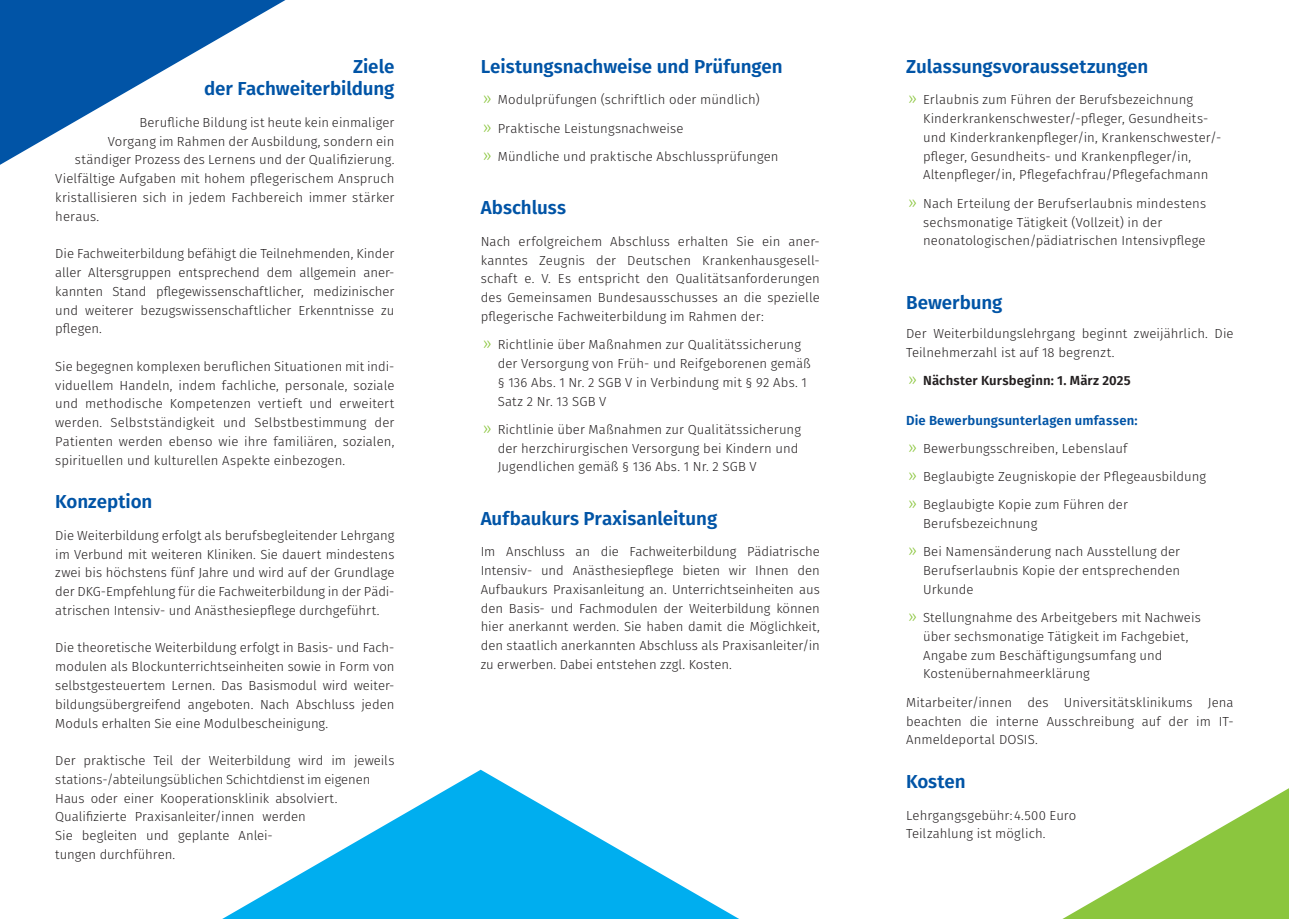
<style>
.page{position:relative;width:1289px;height:919px;background:#fff}
.page>*{position:absolute;margin:0;border:0;box-sizing:border-box;transform-origin:0 0}
.H1_Kopie{font:600 18.75px/22.5px "Fira Sans";letter-spacing:-.005em;color:#0154a6;text-align:right}
.Fliesstext{font:600 18.75px "Fira Sans";letter-spacing:-.005em;color:#0154a6}
.Aufzaehlung_01{font:600 18.75px "Fira Sans";color:#0154a6}
.Fliesstext-2{font:300 13.2px/18.8px "Fira Sans";letter-spacing:.005em;color:#231f20;text-align:justify}
.H2_Kopie{font:600 13.2px "Fira Sans";letter-spacing:.01em;color:#0154a6}
.t1{font:600 13.2px "Fira Sans";letter-spacing:.01em;color:#231f20}
.s1{font-size:16.5px;color:#8bc63e}
.s2{font-weight:300;font-size:16.5px;color:#8bc63e}
</style>
<div class="page">
<svg style="left:0;top:0;width:285px;height:165px"></svg>
<svg style="left:1064px;top:788px;width:224px;height:130px"></svg>
<svg style="left:224px;top:769px;width:514px;height:149px"></svg>
<p class="H1_Kopie" style="left:204px;top:54px;width:192px">Ziele<br>der Fachweiterbildung</p>
<p class="Fliesstext-2" style="left:139px;top:113px;width:256px">Berufliche Bildung ist heute kein einmaliger</p>
<p class="Fliesstext-2" style="left:108px;top:132px;width:288px">Vorgang im Rahmen der Ausbildung, sondern ein</p>
<p class="Fliesstext-2" style="left:75px;top:150px;width:321px">ständiger Prozess des Lernens und der Qualifizierung.</p>
<p class="Fliesstext-2" style="left:55px;top:169px;width:341px">Vielfältige Aufgaben mit hohem pflegerischem Anspruch</p>
<p class="Fliesstext-2" style="left:55px;top:188px;width:340px">kristallisieren sich in jedem Fachbereich immer stärker</p>
<p class="Fliesstext-2" style="left:55px;top:207px;width:46px">heraus.</p>
<p class="Fliesstext-2" style="left:55px;top:244px;width:341px">Die Fachweiterbildung befähigt die Teilnehmenden, Kinder aller Altersgruppen entsprechend dem allgemein aner&shy;kannten Stand pflegewissenschaftlicher, medizinischer und weiterer bezugswissenschaftlicher Erkenntnisse zu pflegen.</p>
<p class="Fliesstext-2" style="left:55px;top:357px;width:341px">Sie begegnen komplexen beruflichen Situationen mit indi&shy;viduellem Handeln, indem fachliche, personale, soziale und methodische Kompetenzen vertieft und erweitert werden. Selbstständigkeit und Selbstbestimmung der Patienten werden ebenso wie ihre familiären, sozialen, spirituellen und kulturellen Aspekte einbezogen.</p>
<p class="H1_Kopie" style="left:55px;top:489px;width:99px">Konzeption</p>
<p class="Fliesstext-2" style="left:55px;top:526px;width:341px">Die Weiterbildung erfolgt als berufsbegleitender Lehrgang im Verbund mit weiteren Kliniken. Sie dauert mindestens zwei bis höchstens fünf Jahre und wird auf der Grundlage der DKG-Empfehlung für die Fachweiterbildung in der Pädi&shy;atrischen Intensiv- und Anästhesiepflege durchgeführt.</p>
<p class="Fliesstext-2" style="left:55px;top:638px;width:341px">Die theoretische Weiterbildung erfolgt in Basis- und Fach&shy;modulen als Blockunterrichtseinheiten sowie in Form von selbstgesteuertem Lernen. Das Basismodul wird weiter&shy;bildungsübergreifend angeboten. Nach Abschluss jeden Moduls erhalten Sie eine Modulbescheinigung.</p>
<p class="Fliesstext-2" style="left:55px;top:751px;width:340px;text-align:left">Der praktische Teil der Weiterbildung wird im jeweils stations-/abteilungsüblichen Schichtdienst im eigenen Haus oder einer Kooperationsklinik absolviert.<br>Qualifizierte Praxisanleiter/innen werden<br>Sie begleiten und geplante Anlei-<br>tungen durchführen.</p>
<p class="Fliesstext" style="left:480px;top:51px;width:303px">Leistungsnachweise und Prüfungen</p>
<p class="Fliesstext-2" style="left:483px;top:90px;width:278px"><span class="s1">»</span> Modulprüfungen (schriftlich oder mündlich)</p>
<p class="Fliesstext-2" style="left:483px;top:119px;width:202px"><span class="s1">»</span> Praktische Leistungsnachweise</p>
<p class="Fliesstext-2" style="left:483px;top:147px;width:297px"><span class="s1">»</span> Mündliche und praktische Abschlussprüfungen</p>
<p class="H1_Kopie" style="left:480px;top:195px;width:87px">Abschluss</p>
<p class="Fliesstext-2" style="left:480px;top:232px;width:341px">Nach erfolgreichem Abschluss erhalten Sie ein aner&shy;kanntes Zeugnis der Deutschen Krankenhausgesell&shy;schaft e. V. Es entspricht den Qualitätsanforderungen des Gemeinsamen Bundesausschusses an die spezielle pflegerische Fachweiterbildung im Rahmen der:</p>
<p class="Fliesstext-2" style="left:497px;top:335px;width:314px;text-align:left;text-indent:-15px"><span class="s1">»</span> Richtlinie über Maßnahmen zur Qualitätssicherung der Versorgung von Früh- und Reifgeborenen gemäß § 136 Abs. 1 Nr. 2 SGB V in Verbindung mit § 92 Abs. 1<br>Satz 2 Nr. 13 SGB V</p>
<p class="Fliesstext-2" style="left:497px;top:420px;width:305px;text-align:left;text-indent:-15px"><span class="s1">»</span> Richtlinie über Maßnahmen zur Qualitätssicherung der herzchirurgischen Versorgung bei Kindern und<br>Jugendlichen gemäß § 136 Abs. 1 Nr. 2 SGB V</p>
<p class="H1_Kopie" style="left:480px;top:506px;width:238px">Aufbaukurs Praxisanleitung</p>
<p class="Fliesstext-2" style="left:480px;top:542px;width:341px">Im Anschluss an die Fachweiterbildung Pädiatrische Intensiv- und Anästhesiepflege bieten wir Ihnen den Aufbaukurs Praxisanleitung an. Unterrichtseinheiten aus den Basis- und Fachmodulen der Weiterbildung können hier anerkannt werden. Sie haben damit die Möglichkeit, den staatlich anerkannten Abschluss als Praxisanleiter/in zu erwerben. Dabei entstehen zzgl. Kosten.</p>
<p class="H1_Kopie" style="left:906px;top:54px;width:243px">Zulassungsvoraussetzungen</p>
<p class="Fliesstext-2" style="left:923px;top:90px;width:300px;text-align:left;text-indent:-15px"><span class="s1">»</span> Erlaubnis zum Führen der Berufsbezeichnung Kinderkrankenschwester/-pfleger, Gesundheits&shy;und Kinderkrankenpfleger/in, Krankenschwester/- pfleger, Gesundheits- und Krankenpfleger/in, Altenpfleger/in, Pflegefachfrau/Pflegefachmann</p>
<p class="Fliesstext-2" style="left:923px;top:194px;width:284px;text-align:left;text-indent:-15px"><span class="s1">»</span> Nach Erteilung der Berufserlaubnis mindestens sechsmonatige Tätigkeit (Vollzeit) in der neonatologischen/pädiatrischen Intensivpflege</p>
<p class="Aufzaehlung_01" style="left:906px;top:287px;width:98px">Bewerbung</p>
<p class="Fliesstext-2" style="left:906px;top:324px;width:329px">Der Weiterbildungslehrgang beginnt zweijährlich. Die<br>Teilnehmerzahl ist auf 18 begrenzt.</p>
<p class="t1" style="left:908px;top:369px;width:224px"><span class="s2">»</span> Nächster Kursbeginn: 1. März 2025</p>
<p class="H2_Kopie" style="left:906px;top:410px;width:233px">Die Bewerbungsunterlagen umfassen:</p>
<p class="Fliesstext-2" style="left:908px;top:438px;width:221px"><span class="s1">»</span> Bewerbungsschreiben, Lebenslauf</p>
<p class="Fliesstext-2" style="left:908px;top:466px;width:299px"><span class="s1">»</span> Beglaubigte Zeugniskopie der Pflegeausbildung</p>
<p class="Fliesstext-2" style="left:923px;top:495px;width:206px;text-indent:-15px"><span class="s1">»</span> Beglaubigte Kopie zum Führen der<br>Berufsbezeichnung</p>
<p class="Fliesstext-2" style="left:923px;top:542px;width:258px;text-indent:-15px"><span class="s1">»</span> Bei Namensänderung nach Ausstellung der Berufserlaubnis Kopie der entsprechenden Urkunde</p>
<p class="Fliesstext-2" style="left:923px;top:608px;width:279px;text-align:left;text-indent:-15px"><span class="s1">»</span> Stellungnahme des Arbeitgebers mit Nachweis über sechsmonatige Tätigkeit im Fachgebiet, Angabe zum Beschäftigungsumfang und Kostenübernahmeerklärung</p>
<p class="Fliesstext-2" style="left:906px;top:692px;width:329px">Mitarbeiter/innen des Universitätsklinikums Jena beachten die interne Ausschreibung auf der im IT-Anmeldeportal DOSIS.</p>
<p class="H1_Kopie" style="left:906px;top:769px;width:61px">Kosten</p>
<p class="Fliesstext-2" style="left:906px;top:805px;width:172px">Lehrgangsgebühr:4.500 Euro</p>
<p class="Fliesstext-2" style="left:906px;top:824px;width:141px">Teilzahlung ist möglich.</p>
</div>
